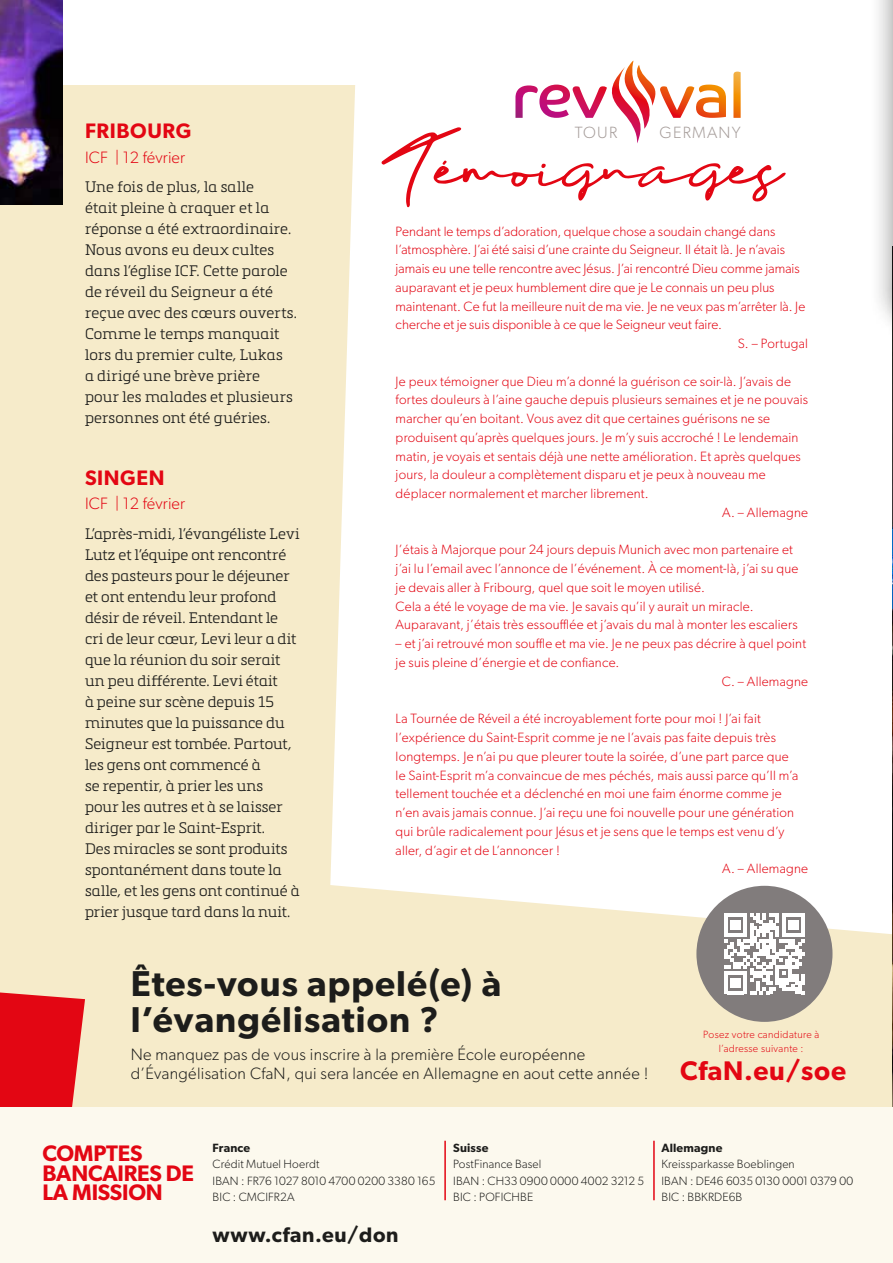
<style>
.page{position:relative;width:893px;height:1263px;background:#fff}
.page>*{position:absolute;margin:0;border:0;box-sizing:border-box;transform-origin:0 0}
.t1{font:72px "Sophia Bella DEMO";color:#e30613}
.t2{font:600 36px/36px "Gibson";letter-spacing:.03em;color:#1d1d1b}
.t3{font:600 27px "Gibson";letter-spacing:.03em;color:#e30613}
.t4{font:600 22.5px/19.5px "Gibson";letter-spacing:-.01em;color:#e30613}
.t5{font:600 21px "Gibson";letter-spacing:.03em;color:#1d1d1b}
.t6{font:600 21px "Gibson";letter-spacing:.03em;color:#e30613}
.t7{font:300 16.5px/19.5px "Gibson";letter-spacing:.02em;color:#1d1d1b}
.t8{font:300 16.5px "Gibson";letter-spacing:.01em;color:#e30613}
.t9{font:300 16.35px "Gibson";letter-spacing:.075em;color:#a59c99}
.t10{font:300 15px/21px "Metronic Slab Pro";letter-spacing:.005em;color:#1d1d1b}
.t11{font:300 13.5px/18.8px "Gibson";letter-spacing:.015em;color:#e30613}
.t12{font:300 12px/16.5px "Gibson";letter-spacing:.01em;color:#1d1d1b}
.t13{font:600 12px "Gibson";letter-spacing:.015em;color:#1d1d1b}
.t14{font:300 10.5px/13.5px "Gibson";letter-spacing:.03em;color:#e30613;text-align:center}
</style>
<div class="page">
<div style="left:0;top:85px;width:893px;height:1093px;background:#f6ebca"></div>
<div style="left:330px;top:60px;width:562px;height:874px;background:#fff"></div>
<svg style="left:0;top:992px;width:85px;height:116px;background:#e51f27"></svg>
<img style="left:892px;top:515px;width:1px;height:593px">
<div style="left:868px;top:0;width:25px;height:515px;background:#1d1d1b;opacity:.5"></div>
<svg style="left:892px;top:0;width:1px;height:492px"></svg>
<svg style="left:539px;top:61px;width:202px;height:82px"></svg>
<img style="left:0;top:0;width:62px;height:204px">
<div style="left:696px;top:886px;width:136px;height:136px;background:#817c7c;border-radius:50%"></div>
<svg style="left:724px;top:913px;width:81px;height:81px"></svg>
<div style="left:0;top:1108px;width:893px;height:155px;background:#fcf9ee"></div>
<hr style="left:444px;top:1141px;width:2px;height:59px;background:#e30613">
<hr style="left:653px;top:1141px;width:2px;height:59px;background:#e30613">
<h3 class="t6" style="left:85px;top:119px;width:108px">FRIBOURG</h3>
<p class="t8" style="left:85px;top:147px;width:102px">ICF | 12 février</p>
<p class="t10" style="left:85px;top:176px;width:213px">Une fois de plus, la salle<br>était pleine à craquer et la réponse a été extraordinaire.<br>Nous avons eu deux cultes dans l’église ICF. Cette parole de réveil du Seigneur a été reçue avec des cœurs ouverts.<br>Comme le temps manquait lors du premier culte, Lukas<br>a dirigé une brève prière pour les malades et plusieurs personnes ont été guéries.</p>
<h3 class="t6" style="left:85px;top:465px;width:81px">SINGEN</h3>
<p class="t8" style="left:85px;top:494px;width:102px">ICF | 12 février</p>
<p class="t10" style="left:85px;top:522px;width:216px">L’après-midi, l’évangéliste Levi<br>Lutz et l’équipe ont rencontré des pasteurs pour le déjeuner et ont entendu leur profond désir de réveil. Entendant le cri de leur cœur, Levi leur a dit que la réunion du soir serait un peu différente. Levi était<br>à peine sur scène depuis 15 minutes que la puissance du<br>Seigneur est tombée. Partout, les gens ont commencé à<br>se repentir, à prier les uns pour les autres et à se laisser diriger par le Saint-Esprit.<br>Des miracles se sont produits spontanément dans toute la salle, et les gens ont continué à prier jusque tard dans la nuit.</p>
<p class="t9" style="left:575px;top:122px;width:44px">TOUR</p>
<p class="t9" style="left:660px;top:122px;width:82px">GERMANY</p>
<h1 class="t1" style="left:382px;top:127px;width:402px">Témoignages</h1>
<p class="t11" style="left:396px;top:221px;width:381px">Pendant le temps d’adoration, quelque chose a soudain changé dans</p>
<p class="t11" style="left:396px;top:240px;width:391px">l’atmosphère. J’ai été saisi d’une crainte du Seigneur. Il était là. Je n’avais</p>
<p class="t11" style="left:396px;top:259px;width:406px">jamais eu une telle rencontre avec Jésus. J’ai rencontré Dieu comme jamais</p>
<p class="t11" style="left:396px;top:278px;width:380px">auparavant et je peux humblement dire que je Le connais un peu plus</p>
<p class="t11" style="left:396px;top:296px;width:411px">maintenant. Ce fut la meilleure nuit de ma vie. Je ne veux pas m’arrêter là. Je</p>
<p class="t11" style="left:396px;top:315px;width:328px">cherche et je suis disponible à ce que le Seigneur veut faire.</p>
<p class="t11" style="left:738px;top:334px;width:72px">S. – Portugal</p>
<p class="t11" style="left:396px;top:371px;width:397px">Je peux témoigner que Dieu m’a donné la guérison ce soir-là. J’avais de</p>
<p class="t11" style="left:396px;top:390px;width:414px">fortes douleurs à l’aine gauche depuis plusieurs semaines et je ne pouvais</p>
<p class="t11" style="left:396px;top:409px;width:376px">marcher qu’en boitant. Vous avez dit que certaines guérisons ne se</p>
<p class="t11" style="left:396px;top:428px;width:404px">produisent qu’après quelques jours. Je m’y suis accroché ! Le lendemain</p>
<p class="t11" style="left:396px;top:446px;width:407px">matin, je voyais et sentais déjà une nette amélioration. Et après quelques</p>
<p class="t11" style="left:396px;top:465px;width:372px">jours, la douleur a complètement disparu et je peux à nouveau me</p>
<p class="t11" style="left:396px;top:484px;width:254px">déplacer normalement et marcher librement.</p>
<p class="t11" style="left:722px;top:503px;width:87px">A. – Allemagne</p>
<p class="t11" style="left:396px;top:540px;width:404px">J’étais à Majorque pour 24 jours depuis Munich avec mon partenaire et j’ai lu l’email avec l’annonce de l’événement. À ce moment-là, j’ai su que je devais aller à Fribourg, quel que soit le moyen utilisé.<br>Cela a été le voyage de ma vie. Je savais qu’il y aurait un miracle.<br>Auparavant, j’étais très essoufflée et j’avais du mal à monter les escaliers</p>
<p class="t11" style="left:396px;top:634px;width:412px">– et j’ai retrouvé mon souffle et ma vie. Je ne peux pas décrire à quel point</p>
<p class="t11" style="left:396px;top:653px;width:225px">je suis pleine d’énergie et de confiance.</p>
<p class="t11" style="left:722px;top:671px;width:88px">C. – Allemagne</p>
<p class="t11" style="left:396px;top:709px;width:367px">La Tournée de Réveil a été incroyablement forte pour moi ! J’ai fait</p>
<p class="t11" style="left:396px;top:728px;width:382px">l’expérience du Saint-Esprit comme je ne l’avais pas faite depuis très</p>
<p class="t11" style="left:396px;top:746px;width:395px">longtemps. Je n’ai pu que pleurer toute la soirée, d’une part parce que</p>
<p class="t11" style="left:396px;top:765px;width:404px">le Saint-Esprit m’a convaincue de mes péchés, mais aussi parce qu’Il m’a</p>
<p class="t11" style="left:396px;top:784px;width:388px">tellement touchée et a déclenché en moi une faim énorme comme je</p>
<p class="t11" style="left:396px;top:803px;width:400px">n’en avais jamais connue. J’ai reçu une foi nouvelle pour une génération</p>
<p class="t11" style="left:396px;top:821px;width:390px">qui brûle radicalement pour Jésus et je sens que le temps est venu d’y</p>
<p class="t11" style="left:396px;top:840px;width:166px">aller, d’agir et de L’annoncer !</p>
<p class="t11" style="left:722px;top:859px;width:87px">A. – Allemagne</p>
<h2 class="t2" style="left:131px;top:965px;width:372px">Êtes-vous appelé(e) à l’évangélisation ?</h2>
<p class="t7" style="left:131px;top:1044px;width:519px">Ne manquez pas de vous inscrire à la première École européenne d’Évangélisation CfaN, qui sera lancée en Allemagne en aout cette année !</p>
<p class="t14" style="left:703px;top:1028px;width:118px">Posez votre candidature à l’adresse suivante :</p>
<h3 class="t3" style="left:680px;top:1054px;width:168px">CfaN.eu/soe</h3>
<h3 class="t4" style="left:43px;top:1143px;width:153px">COMPTES<br>BANCAIRES DE<br>LA MISSION</h3>
<p class="t13" style="left:213px;top:1140px;width:39px">France</p>
<p class="t12" style="left:213px;top:1156px;width:224px">Crédit Mutuel Hoerdt<br>IBAN : FR76 1027 8010 4700 0200 3380 165<br>BIC : CMCIFR2A</p>
<h3 class="t5" style="left:213px;top:1222px;width:187px">www.cfan.eu/don</h3>
<p class="t13" style="left:453px;top:1140px;width:37px">Suisse</p>
<p class="t12" style="left:453px;top:1156px;width:192px">PostFinance Basel<br>IBAN : CH33 0900 0000 4002 3212 5<br>BIC : POFICHBE</p>
<p class="t13" style="left:661px;top:1140px;width:63px">Allemagne</p>
<p class="t12" style="left:661px;top:1156px;width:193px">Kreissparkasse Boeblingen<br>IBAN : DE46 6035 0130 0001 0379 00<br>BIC : BBKRDE6B</p>
</div>
